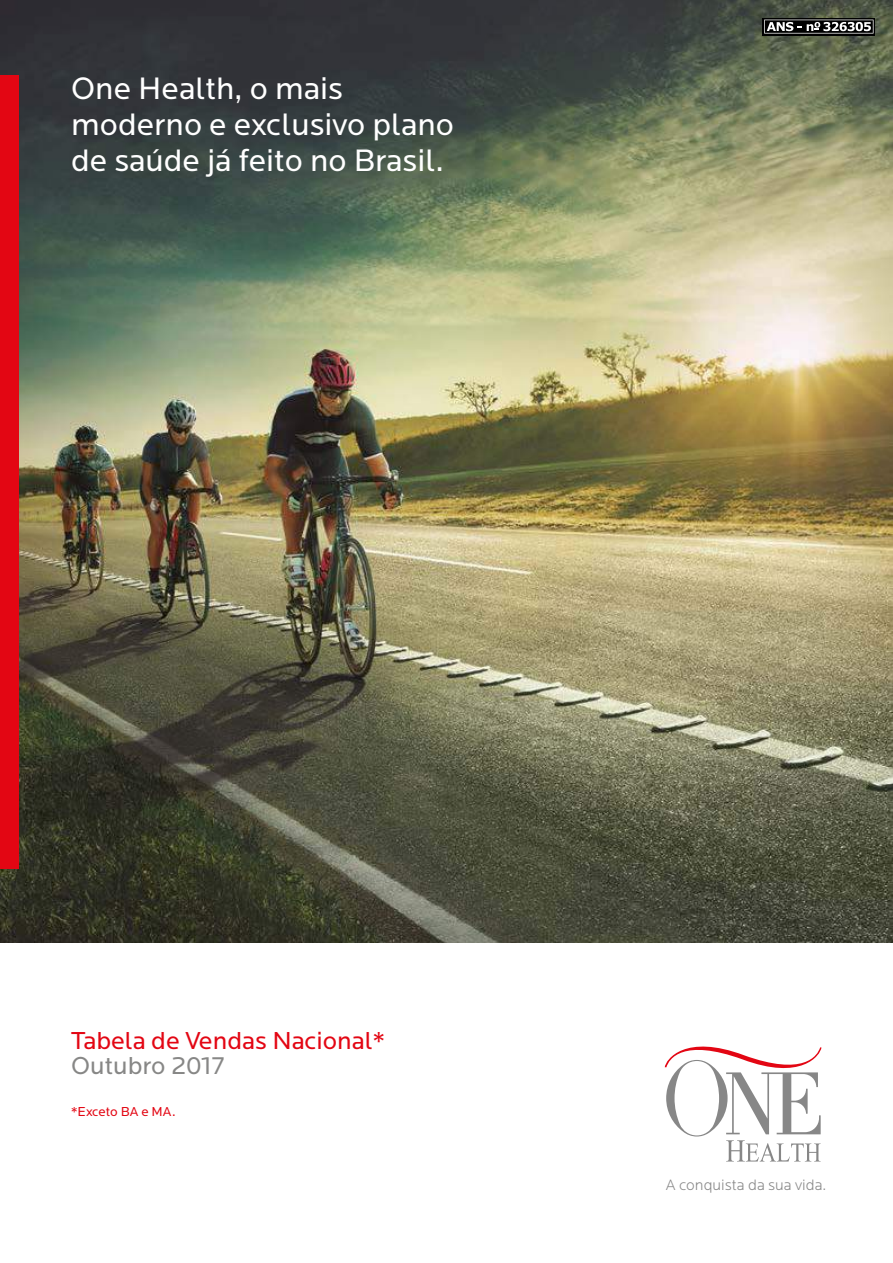
<style>
.page{position:relative;width:893px;height:1263px;background:#fff}
.page>*{position:absolute;margin:0;border:0;box-sizing:border-box;transform-origin:0 0}
.t1{font:32.25px/36px "Locator";color:#fff}
.t2{font:25.5px "Locator";color:#e30613}
.t3{font:25.5px "Locator";color:#878786}
.t4{font:300 15.6px "Locator";color:#878787}
.t5{font:13.5px "Locator";color:#e30613}
</style>
<div class="page">
<img style="left:0;top:0;width:893px;height:943px">
<div style="left:0;top:75px;width:18px;height:794px;background:#e30613"></div>
<svg style="left:763px;top:18px;width:112px;height:17px"></svg>
<svg style="left:764px;top:20px;width:109px;height:14px"></svg>
<svg style="left:665px;top:1046px;width:156px;height:115px"></svg>
<p class="t1" style="left:71px;top:72px;width:384px">One Health, o mais moderno e exclusivo plano de saúde já feito no Brasil.</p>
<p class="t2" style="left:71px;top:1026px;width:315px">Tabela de Vendas Nacional*</p>
<p class="t3" style="left:71px;top:1052px;width:155px">Outubro 2017</p>
<p class="t5" style="left:71px;top:1104px;width:106px">*Exceto BA e MA.</p>
<p class="t4" style="left:666px;top:1177px;width:162px">A conquista da sua vida.</p>
</div>
